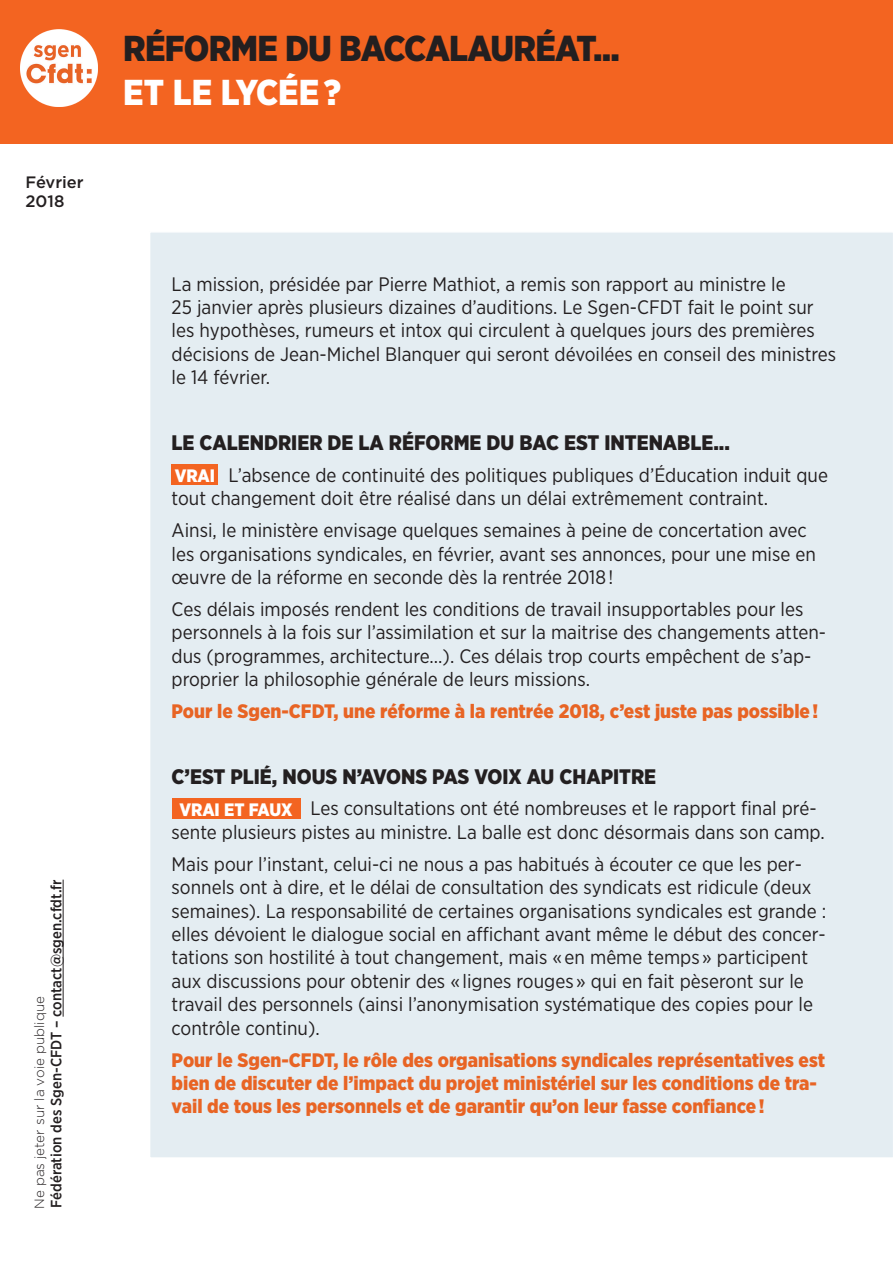
<style>
.page{position:relative;width:893px;height:1263px;background:#fff}
.page>*{position:absolute;margin:0;border:0;box-sizing:border-box;transform-origin:0 0}
.t1{font:900 36px "Gotham Narrow";letter-spacing:-.02em;color:#231f20}
.t2{font:900 36px "Gotham Narrow";color:#fff}
.t3{font:900 21px "Gotham Narrow";color:#231f20}
.t4{font:19.5px/23.4px "Gotham Narrow";color:#231f20}
.t5{font:900 19.5px/23.4px "Gotham Narrow";letter-spacing:-.005em;color:#e86424}
.t6{font:900 18px "Gotham Narrow";color:#fff}
.t7{font:500 16.5px/19.8px "Gotham";color:#231f20}
.t8{font:500 15px "Gotham Narrow";color:#231f20}
.t9{font:300 13.5px "Gotham";color:#231f20}
.s1{font-weight:900;font-size:18px;color:#fff}
</style>
<div class="page">
<div style="left:0;top:0;width:893px;height:143px;background:#f36421"></div>
<img style="left:21px;top:30px;width:77px;height:77px">
<div style="left:150px;top:232px;width:743px;height:925px;background:#e4edf2"></div>
<hr style="left:63px;top:880px;width:1px;height:137px;background:#231f20">
<p class="t7" style="left:26px;top:172px;width:60px">Février<br>2018</p>
<p class="t8" style="left:47px;top:1208px;width:330px;rotate:-90deg">Fédération des Sgen-CFDT – contact@sgen.cfdt.fr</p>
<p class="t9" style="left:31px;top:1209px;width:214px;rotate:-90deg">Ne pas jeter sur la voie publique</p>
<h1 class="t1" style="left:123px;top:25px;width:498px">Réforme du baccalauréat...</h1>
<h1 class="t2" style="left:123px;top:68px;width:219px">et le lycée ?</h1>
<p class="t4" style="left:172px;top:272px;width:666px">La mission, présidée par Pierre Mathiot, a remis son rapport au ministre le<br>25 janvier après plusieurs dizaines d’auditions. Le Sgen-CFDT fait le point sur les hypothèses, rumeurs et intox qui circulent à quelques jours des premières décisions de Jean‑Michel Blanquer qui seront dévoilées en conseil des ministres le 14 février.</p>
<p class="t3" style="left:172px;top:429px;width:560px">Le calendrier de la réforme du bac est intenable...</p>
<p class="t4" style="left:172px;top:463px;width:658px"><span class="s1">VRAI</span> L’absence de continuité des politiques publiques d’Éducation induit que tout changement doit être réalisé dans un délai extrêmement contraint.</p>
<p class="t4" style="left:172px;top:518px;width:646px">Ainsi, le ministère envisage quelques semaines à peine de concertation avec les organisations syndicales, en février, avant ses annonces, pour une mise en œuvre de la réforme en seconde dès la rentrée 2018 !</p>
<p class="t4" style="left:172px;top:597px;width:656px">Ces délais imposés rendent les conditions de travail insupportables pour les personnels à la fois sur l’assimilation et sur la maitrise des changements atten&shy;dus (programmes, architecture…). Ces délais trop courts empêchent de s’ap&shy;proprier la philosophie générale de leurs missions.</p>
<p class="t5" style="left:172px;top:699px;width:130px">Pour le Sgen-CFDT</p>
<p class="t5" style="left:333px;top:699px;width:486px">, une réforme à la rentrée 2018, c’est juste pas possible !</p>
<p class="t3" style="left:172px;top:762px;width:486px">C’est plié, nous n’avons pas voix au chapitre</p>
<p class="t6" style="left:179px;top:797px;width:82px">VRAI ET FAUX</p>
<p class="t4" style="left:172px;top:796px;width:655px;text-indent:139px">Les consultations ont été nombreuses et le rapport final pré&shy;sente plusieurs pistes au ministre. La balle est donc désormais dans son camp.</p>
<p class="t4" style="left:172px;top:852px;width:656px">Mais pour l’instant, celui-ci ne nous a pas habitués à écouter ce que les per&shy;sonnels ont à dire, et le délai de consultation des syndicats est ridicule (deux semaines). La responsabilité de certaines organisations syndicales est grande : elles dévoient le dialogue social en affichant avant même le début des concer&shy;tations son hostilité à tout changement, mais « en même temps » participent aux discussions pour obtenir des « lignes rouges » qui en fait pèseront sur le travail des personnels (ainsi l’anonymisation systématique des copies pour le contrôle continu).</p>
<p class="t5" style="left:172px;top:1048px;width:130px">Pour le Sgen-CFDT</p>
<p class="t5" style="left:172px;top:1048px;width:655px;text-indent:162px">, le rôle des organisations syndicales représentatives est bien de discuter de l’impact du projet ministériel sur les conditions de tra&shy;vail de tous les personnels et de garantir qu’on leur fasse confiance !</p>
</div>
